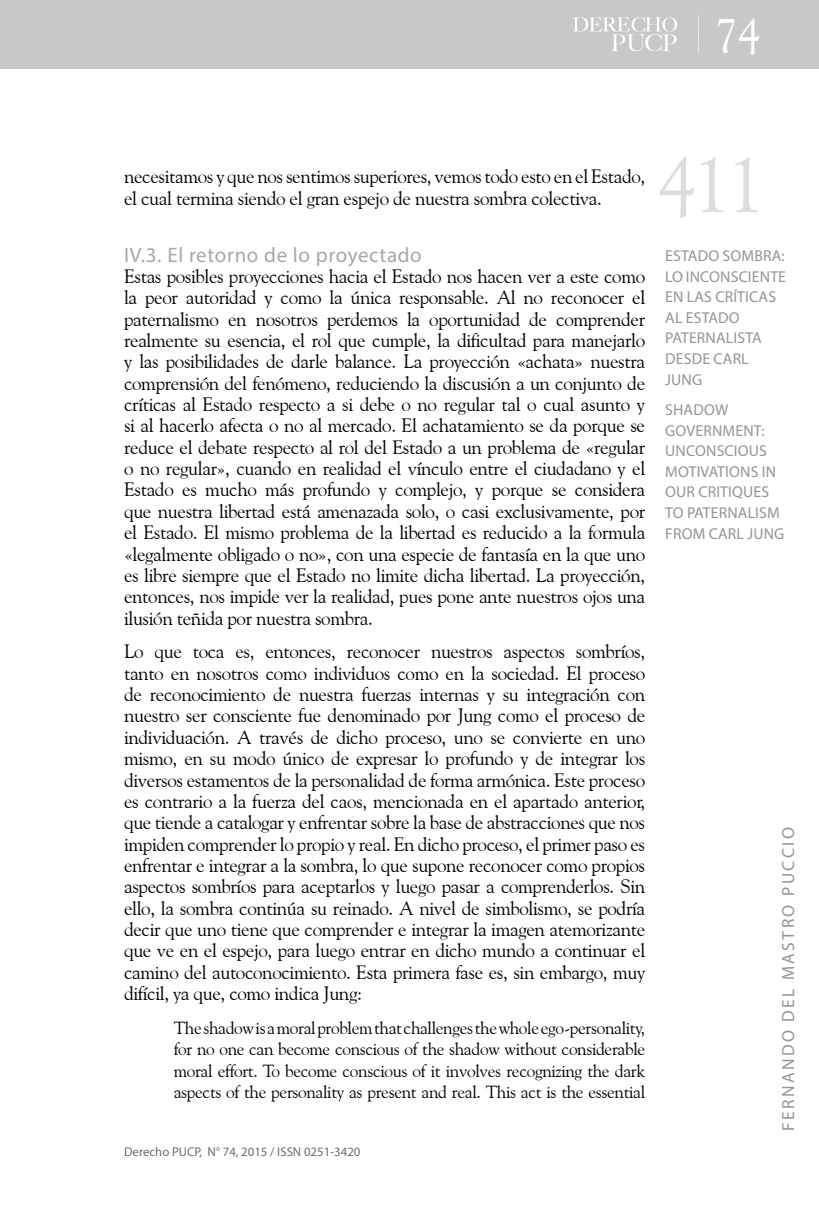
<style>
.page{position:relative;width:819px;height:1206px;background:#fff}
.page>*{position:absolute;margin:0;border:0;box-sizing:border-box;transform-origin:0 0}
.t1{font:78.75px "Goudy Old Style BT";color:#dcddde}
.t2{font:46.38px "Goudy Old Style BT";color:#fff}
.t3{font:21px "Myriad Pro";letter-spacing:.03em;color:#a7a9ac}
.t4{font:19.25px/21.3px "Goudy Old Style BT";letter-spacing:-.02em;color:#000;text-align:justify}
.t5{font:17.5px/21.3px "Goudy Old Style BT";letter-spacing:-.02em;color:#000;text-align:justify}
.t6{font:17.5px "Myriad Pro";letter-spacing:.14em;color:#939598}
.t7{font:15.75px/20.7px "Myriad Pro";letter-spacing:.01em;color:#939598}
.t8{font:12.78px "Myriad Pro";color:#6d6e71}
</style>
<div class="page">
<div style="left:0;top:0;width:819px;height:69px;background:#c7c8ca"></div>
<svg style="left:573px;top:17px;width:104px;height:34px"></svg>
<h2 class="t2" style="left:714px;top:6px;width:47px">74</h2>
<p class="t4" style="left:124px;top:166px;width:522px">necesitamos y que nos sentimos superiores, vemos todo esto en el Estado, el cual termina siendo el gran espejo de nuestra sombra colectiva.</p>
<p class="t3" style="left:124px;top:241px;width:299px">IV.3. EL RETORNO DE LO PROYECTADO</p>
<p class="t4" style="left:124px;top:265px;width:522px">Estas posibles proyecciones hacia el Estado nos hacen ver a este como la peor autoridad y como la única responsable. Al no reconocer el paternalismo en nosotros perdemos la oportunidad de comprender realmente su esencia, el rol que cumple, la dificultad para manejarlo y las posibilidades de darle balance. La proyección «achata» nuestra comprensión del fenómeno, reduciendo la discusión a un conjunto de críticas al Estado respecto a si debe o no regular tal o cual asunto y si al hacerlo afecta o no al mercado. El achatamiento se da porque se reduce el debate respecto al rol del Estado a un problema de «regular o no regular», cuando en realidad el vínculo entre el ciudadano y el Estado es mucho más profundo y complejo, y porque se considera que nuestra libertad está amenazada solo, o casi exclusivamente, por el Estado. El mismo problema de la libertad es reducido a la formula «legalmente obligado o no», con una especie de fantasía en la que uno es libre siempre que el Estado no limite dicha libertad. La proyección, entonces, nos impide ver la realidad, pues pone ante nuestros ojos una ilusión teñida por nuestra sombra.</p>
<p class="t4" style="left:124px;top:640px;width:522px">Lo que toca es, entonces, reconocer nuestros aspectos sombríos, tanto en nosotros como individuos como en la sociedad. El proceso de reconocimiento de nuestra fuerzas internas y su integración con nuestro ser consciente fue denominado por Jung como el proceso de individuación. A través de dicho proceso, uno se convierte en uno mismo, en su modo único de expresar lo profundo y de integrar los diversos estamentos de la personalidad de forma armónica. Este proceso es contrario a la fuerza del caos, mencionada en el apartado anterior, que tiende a catalogar y enfrentar sobre la base de abstracciones que nos impiden comprender lo propio y real. En dicho proceso, el primer paso es enfrentar e integrar a la sombra, lo que supone reconocer como propios aspectos sombríos para aceptarlos y luego pasar a comprenderlos. Sin ello, la sombra continúa su reinado. A nivel de simbolismo, se podría decir que uno tiene que comprender e integrar la imagen atemorizante que ve en el espejo, para luego entrar en dicho mundo a continuar el camino del autoconocimiento. Esta primera fase es, sin embargo, muy difícil, ya que, como indica Jung:</p>
<p class="t5" style="left:174px;top:1016px;width:473px">The shadow is a moral problem that challenges the whole ego-personality, for no one can become conscious of the shadow without considerable moral effort. To become conscious of it involves recognizing the dark aspects of the personality as present and real. This act is the essential</p>
<p class="t8" style="left:124px;top:1144px;width:238px">DERECHO PUCP, N° 74, 2015 / ISSN 0251-3420</p>
<h1 class="t1" style="left:657px;top:136px;width:109px">411</h1>
<p class="t7" style="left:665px;top:245px;width:122px">ESTADO SOMBRA:<br>LO INCONSCIENTE<br>EN LAS CRÍTICAS<br>AL ESTADO<br>PATERNALISTA<br>DESDE CARL<br>JUNG</p>
<p class="t7" style="left:665px;top:399px;width:121px">SHADOW<br>GOVERNMENT:<br>UNCONSCIOUS<br>MOTIVATIONS IN<br>OUR CRITIQUES<br>TO PATERNALISM<br>FROM CARL JUNG</p>
<p class="t6" style="left:777px;top:1131px;width:306px;rotate:-90deg">FERNANDO DEL MASTRO PUCCIO</p>
</div>
